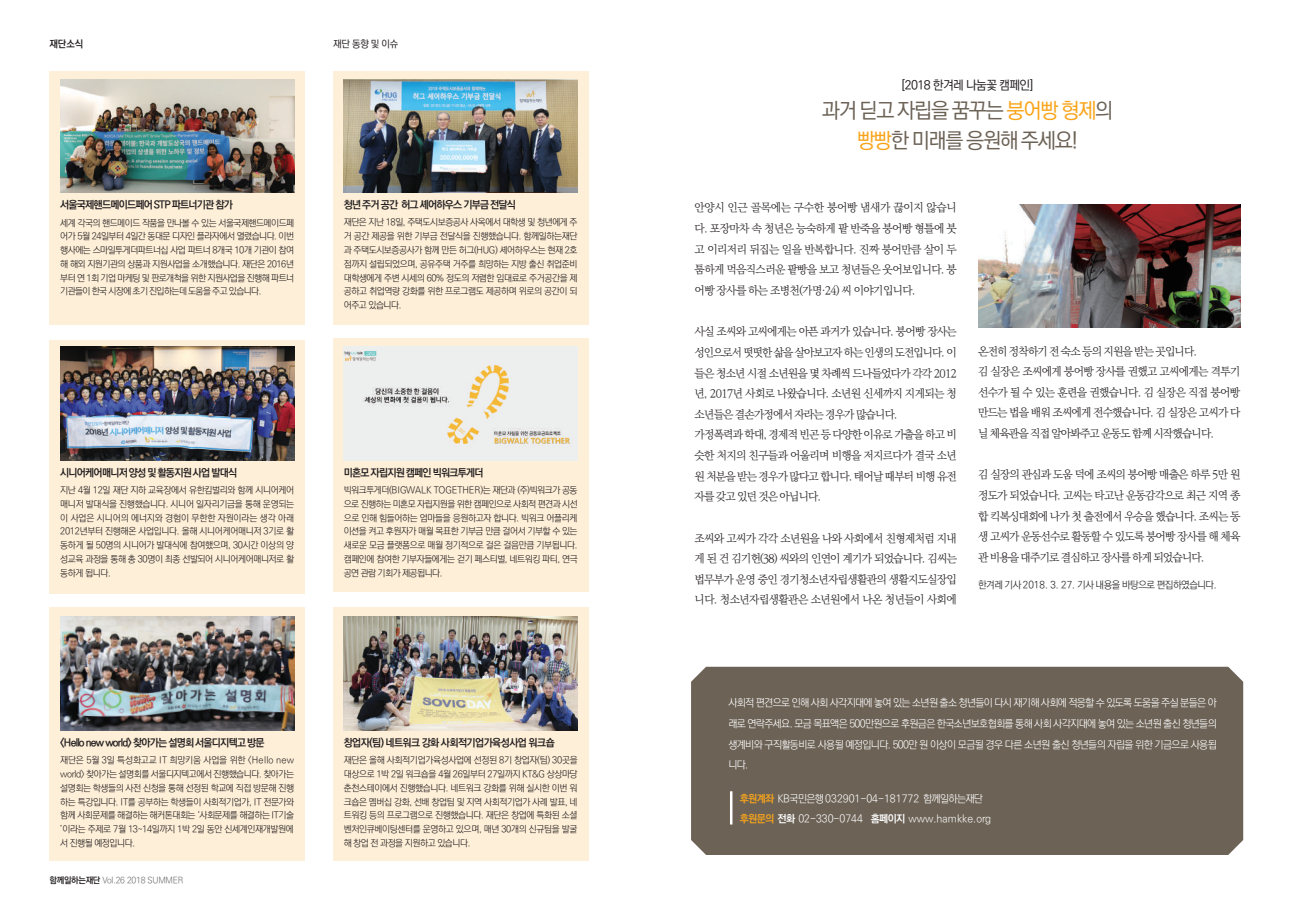
<style>
.page{position:relative;width:1290px;height:911px;background:#fff}
.page>*{position:absolute;margin:0;border:0;box-sizing:border-box;transform-origin:0 0}
.t1{font:500 21.25px/30px "Ko Pub Dotum";letter-spacing:-.06em;color:#6c6256;text-align:center}
.t2{font:500 12.5px "Ko Pub Dotum";letter-spacing:-.04em;color:#231f20}
.t3{font:300 11.25px/20.6px "Ko Pub Batang";letter-spacing:-.07em;color:#231f20;text-align:justify}
.t4{font:300 10.62px/20.6px "Ko Pub Dotum";letter-spacing:-.06em;color:#fff;text-align:justify}
.t5{font:700 10.62px "Ko Pub Dotum";letter-spacing:-.07em;color:#231f20}
.t6{font:300 10.62px/20.6px "Ko Pub Dotum";color:#fff}
.t7{font:700 10.62px "Ko Pub Dotum";letter-spacing:-.05em;color:#231f20}
.t8{font:300 10px "Ko Pub Dotum";letter-spacing:-.04em;color:#231f20}
.t9{font:500 10px "Ko Pub Dotum";color:#231f20}
.t10{font:700 10px "Ko Pub Dotum";color:#231f20}
.t11{font:300 9.38px/13.8px "Ko Pub Dotum";letter-spacing:-.04em;color:#231f20;text-align:justify}
.t12{font:300 8.75px "Ko Pub Dotum";letter-spacing:-.03em;color:#6c6d70}
.s1{font-weight:700;color:#231f20}
.s2{color:#f9a51b}
.s3{font-weight:700;color:#f9a51b}
.s4{font-weight:700}
</style>
<div class="page">
<div style="left:50px;top:340px;width:255px;height:254px;background:#feefd8"></div>
<div style="left:50px;top:607px;width:255px;height:254px;background:#feefd8"></div>
<div style="left:333px;top:338px;width:255px;height:254px;background:#feefd8"></div>
<div style="left:333px;top:607px;width:255px;height:254px;background:#feefd8"></div>
<img style="left:60px;top:347px;width:234px;height:113px">
<img style="left:344px;top:347px;width:234px;height:113px">
<img style="left:60px;top:617px;width:234px;height:113px">
<img style="left:344px;top:617px;width:234px;height:113px">
<div style="left:50px;top:71px;width:255px;height:253px;background:#feefd8"></div>
<div style="left:333px;top:71px;width:255px;height:253px;background:#feefd8"></div>
<img style="left:60px;top:79px;width:234px;height:114px">
<img style="left:344px;top:79px;width:234px;height:114px">
<div style="left:691px;top:666px;width:552px;height:189px;background:#6c6256"></div>
<hr style="left:730px;top:791px;width:2px;height:33px;background:#fff">
<img style="left:978px;top:204px;width:262px;height:124px">
<p class="t10" style="left:50px;top:39px;width:35px">재단소식</p>
<p class="t9" style="left:333px;top:39px;width:67px">재단 동향 및 이슈</p>
<p class="t5" style="left:60px;top:200px;width:174px">서울국제핸드메이드페어 STP 파트너기관 참가</p>
<p class="t11" style="left:60px;top:216px;width:235px">세계 각국의 핸드메이드 작품을 만나볼 수 있는 서울국제핸드메이드페 어가 5월 24일부터 4일간 동대문 디자인 플라자에서 열렸습니다. 이번 행사에는 스마일투게더파트너십 사업 파트너 8개국 10개 기관이 참여 해 해외 지원기관의 상품과 지원사업을 소개했습니다. 재단은 2016년 부터 연 1회 기업 마케팅 및 판로개척을 위한 지원사업을 진행해 파트너 기관들이 한국 시장에 초기 진입하는데 도움을 주고 있습니다.</p>
<p class="t5" style="left:344px;top:199px;width:174px">청년 주거 공간 허그 셰어하우스 기부금 전달식</p>
<p class="t11" style="left:344px;top:216px;width:235px">재단은 지난 18일, 주택도시보증공사 사옥에서 대학생 및 청년에게 주 거 공간 제공을 위한 기부금 전달식을 진행했습니다. 함께일하는재단 과 주택도시보증공사가 함께 만든 허그(HUG) 셰어하우스는 현재 2호 점까지 설립되었으며, 공유주택 거주를 희망하는 지방 출신 취업준비 대학생에게 주변 시세의 60% 정도의 저렴한 임대료로 주거공간을 제 공하고 취업역량 강화를 위한 프로그램도 제공하며 위로의 공간이 되 어주고 있습니다.</p>
<p class="t5" style="left:60px;top:467px;width:178px">시니어케어매니저 양성 및 활동지원 사업 발대식</p>
<p class="t11" style="left:60px;top:484px;width:235px">지난 4월 12일 재단 지하 교육장에서 유한킴벌리와 함께 시니어케어 매니저 발대식을 진행했습니다. 시니어 일자리기금을 통해 운영되는 이 사업은 시니어의 에너지와 경험이 무한한 자원이라는 생각 아래 2012년부터 진행해온 사업입니다. 올해 시니어케어매니저 3기로 활 동하게 될 50명의 시니어가 발대식에 참여했으며, 30시간 이상의 양 성교육 과정을 통해 총 30명이 최종 선발되어 시니어케어매니저로 활 동하게 됩니다.</p>
<p class="t5" style="left:344px;top:467px;width:141px">미혼모 자립지원 캠페인 빅워크투게더</p>
<p class="t11" style="left:344px;top:484px;width:235px">빅워크투게더(BIGWALK TOGETHER)는 재단과 (주)빅워크가 공동 으로 진행하는 미혼모 자립지원을 위한 캠페인으로 사회적 편견과 시선 으로 인해 힘들어하는 엄마들을 응원하고자 합니다. 빅워크 어플리케 이션을 켜고 후원자가 매월 목표한 기부금 만큼 걸어서 기부할 수 있는 새로운 모금 플랫폼으로 매월 정기적으로 걸은 걸음만큼 기부됩니다. 캠페인에 참여한 기부자들에게는 걷기 페스티벌, 네트워킹 파티, 연극 공연 관람 기회가 제공됩니다.</p>
<p class="t5" style="left:60px;top:737px;width:206px">&lt;Hello new world&gt; 찾아가는 설명회 서울디지텍고 방문</p>
<p class="t11" style="left:60px;top:754px;width:235px">재단은 5월 3일 특성화고교 IT 희망키움 사업을 위한 &lt;Hello new world&gt; 찾아가는 설명회를 서울디지텍고에서 진행했습니다. 찾아가는 설명회는 학생들의 사전 신청을 통해 선정된 학교에 직접 방문해 진행 하는 특강입니다. IT를 공부하는 학생들이 사회적기업가, IT 전문가와 함께 사회문제를 해결하는 해커톤대회는 ‘사회문제를 해결하는 IT기술 ’이라는 주제로 7월 13~14일까지 1박 2일 동안 신세계인재개발원에 서 진행될 예정입니다.</p>
<p class="t12" style="left:50px;top:876px;width:135px"><span class="s1">함께일하는재단</span> Vol.26 2018 SUMMER</p>
<p class="t7" style="left:344px;top:737px;width:212px">창업자(팀) 네트워크 강화 사회적기업가육성사업 워크숍</p>
<p class="t11" style="left:344px;top:754px;width:235px">재단은 올해 사회적기업가육성사업에 선정된 8기 창업자(팀) 30곳을 대상으로 1박 2일 워크숍을 4월 26일부터 27일까지 KT&amp;G 상상마당 춘천스테이에서 진행했습니다. 네트워크 강화를 위해 실시한 이번 워 크숍은 멤버십 강화, 선배 창업팀 및 지역 사회적기업가 사례 발표, 네 트워킹 등의 프로그램으로 진행했습니다. 재단은 창업에 특화된 소셜 벤처인큐베이팅센터를 운영하고 있으며, 매년 30개의 신규팀을 발굴 해 창업 전 과정을 지원하고 있습니다.</p>
<h2 class="t2" style="left:901px;top:79px;width:134px">[2018 한겨레 나눔꽃 캠페인]</h2>
<h1 class="t1" style="left:822px;top:96px;width:293px">과거 딛고 자립을 꿈꾸는 <span class="s2">붕어빵 형제</span>의 <span class="s2">빵빵</span>한 미래를 응원해 주세요!</h1>
<p class="t3" style="left:694px;top:198px;width:264px">안양시 인근 골목에는 구수한 붕어빵 냄새가 끊이지 않습니 다. 포장마차 속 청년은 능숙하게 팥 반죽을 붕어빵 형틀에 붓 고 이리저리 뒤집는 일을 반복합니다. 진짜 붕어만큼 살이 두 툼하게 먹음직스러운 팥빵을 보고 청년들은 웃어보입니다. 붕 어빵 장사를 하는 조병천(가명·24) 씨 이야기입니다.</p>
<p class="t3" style="left:694px;top:322px;width:264px;text-align:left">사실 조씨와 고씨에게는 아픈 과거가 있습니다. 붕어빵 장사는 성인으로서 떳떳한 삶을 살아보고자 하는 인생의 도전입니다. 이 들은 청소년 시절 소년원을 몇 차례씩 드나들었다가 각각 2012 년, 2017년 사회로 나왔습니다. 소년원 신세까지 지게되는 청 소년들은 결손가정에서 자라는 경우가 많습니다.<br>가정폭력과 학대, 경제적 빈곤 등 다양한 이유로 가출을 하고 비 슷한 처지의 친구들과 어울리며 비행을 저지르다가 결국 소년 원 처분을 받는 경우가 많다고 합니다. 태어날 때부터 비행 유전 자를 갖고 있던 것은 아닙니다.</p>
<p class="t3" style="left:694px;top:528px;width:264px">조씨와 고씨가 각각 소년원을 나와 사회에서 친형제처럼 지내 게 된 건 김기헌(38) 씨와의 인연이 계기가 되었습니다. 김씨는 법무부가 운영 중인 경기청소년자립생활관의 생활지도실장입 니다. 청소년자립생활관은 소년원에서 나온 청년들이 사회에</p>
<p class="t3" style="left:978px;top:341px;width:264px;text-align:left">온전히 정착하기 전 숙소 등의 지원을 받는 곳입니다.<br>김 실장은 조씨에게 붕어빵 장사를 권했고 고씨에게는 격투기 선수가 될 수 있는 훈련을 권했습니다. 김 실장은 직접 붕어빵 만드는 법을 배워 조씨에게 전수했습니다. 김 실장은 고씨가 다 닐 체육관을 직접 알아봐주고 운동도 함께 시작했습니다.</p>
<p class="t3" style="left:978px;top:465px;width:264px">김 실장의 관심과 도움 덕에 조씨의 붕어빵 매출은 하루 5만 원 정도가 되었습니다. 고씨는 타고난 운동감각으로 최근 지역 종 합 킥복싱대회에 나가 첫 출전에서 우승을 했습니다. 조씨는 동 생 고씨가 운동선수로 활동할 수 있도록 붕어빵 장사를 해 체육 관 비용을 대주기로 결심하고 장사를 하게 되었습니다.</p>
<p class="t8" style="left:978px;top:579px;width:240px">한겨레 기사 2018. 3. 27. 기사 내용을 바탕으로 편집하였습니다.</p>
<p class="t4" style="left:728px;top:693px;width:490px">사회적 편견으로 인해 사회 사각지대에 놓여 있는 소년원 출소 청년들이 다시 재기해 사회에 적응할 수 있도록 도움을 주실 분들은 아 래로 연락주세요. 모금 목표액은 500만원으로 후원금은 한국소년보호협회를 통해 사회 사각지대에 놓여 있는 소년원 출신 청년들의 생계비와 구직활동비로 사용될 예정입니다. 500만 원 이상이 모금될 경우 다른 소년원 출신 청년들의 자립을 위한 기금으로 사용됩 니다.</p>
<p class="t6" style="left:740px;top:788px;width:253px"><span class="s3">후원계좌</span> KB국민은행 032901-04-181772 함께일하는재단 <span class="s3">후원문의</span> <span class="s4">전화</span> 02-330-0744 <span class="s4">홈페이지</span> www.hamkke.org</p>
</div>
